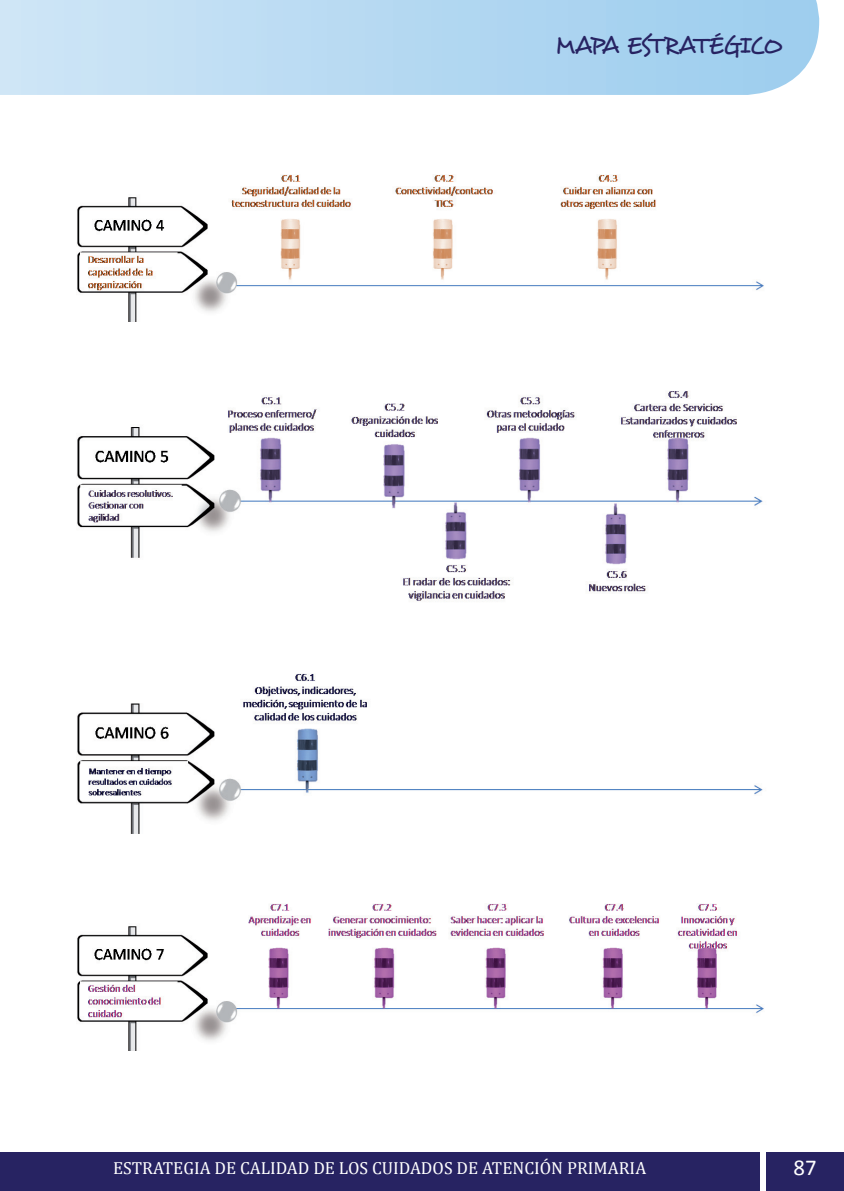
<style>
.page{position:relative;width:844px;height:1191px;background:#fff}
.page>*{position:absolute;margin:0;border:0;box-sizing:border-box;transform-origin:0 0}
.t1{font:24.5px "Desyrel";letter-spacing:-.035em;color:#272362}
.t2{font:22.75px "Calibri";color:#fff}
.t3{font:17.5px "Cambria";color:#fff}
</style>
<div class="page">
<div style="left:766px;top:1151px;width:77px;height:40px;background:#272362"></div>
<div style="left:0;top:1151px;width:759px;height:40px;background:#272362"></div>
<img style="left:77px;top:175px;width:687px;height:147px">
<img style="left:77px;top:391px;width:686px;height:210px">
<img style="left:77px;top:673px;width:686px;height:161px">
<img style="left:77px;top:904px;width:687px;height:146px">
<svg style="left:0;top:0;width:819px;height:95px;background:#b6d9f2"></svg>
<h1 class="t1" style="left:555px;top:31px;width:228px">MAPA ESTRATÉGICO</h1>
<p class="t3" style="left:113px;top:1157px;width:534px">ESTRATEGIA DE CALIDAD DE LOS CUIDADOS DE ATENCIÓN PRIMARIA</p>
<h2 class="t2" style="left:793px;top:1157px;width:25px">87</h2>
</div>
